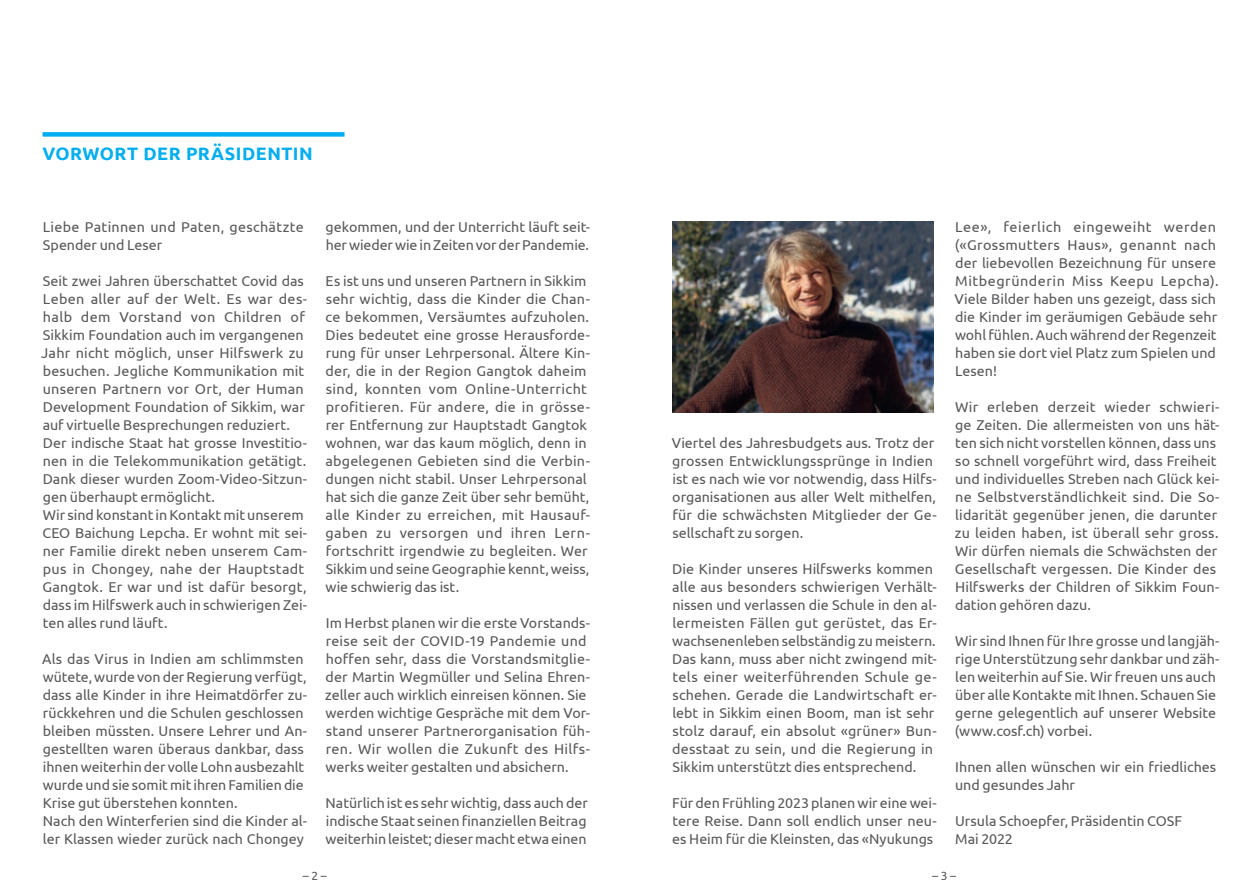
<style>
.page{position:relative;width:1259px;height:893px;background:#fff}
.page>*{position:absolute;margin:0;border:0;box-sizing:border-box;transform-origin:0 0}
.t1{font:700 18px "Ubuntu";letter-spacing:.03em;color:#00aeef}
.t2{font:14.25px/18px "Ubuntu";color:#57585a}
.t3{font:14.25px/18px "Ubuntu";letter-spacing:.02em;color:#57585a}
.t4{font:12px "Ubuntu";color:#57585a}
</style>
<div class="page">
<div style="left:43px;top:132px;width:301px;height:5px;background:#00aeef"></div>
<img style="left:672px;top:221px;width:261px;height:191px">
<p class="t1" style="left:43px;top:143px;width:272px">VORWORT DER PRÄSIDENTIN</p>
<p class="t3" style="left:43px;top:218px;width:262px">Liebe Patinnen und Paten, geschätzte<br>Spender und Leser</p>
<p class="t2" style="left:41px;top:272px;width:267px">Seit zwei Jahren überschattet Covid das Leben aller auf der Welt. Es war des&shy;halb dem Vorstand von Children of Sikkim Foundation auch im vergangenen Jahr nicht möglich, unser Hilfswerk zu besuchen. Jegliche Kommunikation mit unseren Partnern vor Ort, der Human Development Foundation of Sikkim, war auf virtuelle Besprechungen reduziert.<br>Der indische Staat hat grosse Investitio&shy;nen in die Telekommunikation getätigt.<br>Dank dieser wurden Zoom-Video-Sitzun&shy;gen überhaupt ermöglicht.<br>Wir sind konstant in Kontakt mit unserem CEO Baichung Lepcha. Er wohnt mit sei&shy;ner Familie direkt neben unserem Cam&shy;pus in Chongey, nahe der Hauptstadt Gangtok. Er war und ist dafür besorgt, dass im Hilfswerk auch in schwierigen Zei&shy;ten alles rund läuft.</p>
<p class="t2" style="left:42px;top:650px;width:266px">Als das Virus in Indien am schlimmsten wütete, wurde von der Regierung verfügt, dass alle Kinder in ihre Heimatdörfer zu&shy;rückkehren und die Schulen geschlossen bleiben müssten. Unsere Lehrer und An&shy;gestellten waren überaus dankbar, dass ihnen weiterhin der volle Lohn ausbezahlt wurde und sie somit mit ihren Familien die Krise gut überstehen konnten.<br>Nach den Winterferien sind die Kinder al&shy;ler Klassen wieder zurück nach Chongey</p>
<p class="t2" style="left:326px;top:218px;width:266px">gekommen, und der Unterricht läuft seit&shy;her wieder wie in Zeiten vor der Pandemie.</p>
<p class="t2" style="left:325px;top:272px;width:266px">Es ist uns und unseren Partnern in Sikkim sehr wichtig, dass die Kinder die Chan&shy;ce bekommen, Versäumtes aufzuholen.<br>Dies bedeutet eine grosse Herausforde&shy;rung für unser Lehrpersonal. Ältere Kin&shy;der, die in der Region Gangtok daheim sind, konnten vom Online-Unterricht profitieren. Für andere, die in grösse&shy;rer Entfernung zur Hauptstadt Gangtok wohnen, war das kaum möglich, denn in abgelegenen Gebieten sind die Verbin&shy;dungen nicht stabil. Unser Lehrpersonal hat sich die ganze Zeit über sehr bemüht, alle Kinder zu erreichen, mit Hausauf&shy;gaben zu versorgen und ihren Lern&shy;fortschritt irgendwie zu begleiten. Wer Sikkim und seine Geographie kennt, weiss, wie schwierig das ist.</p>
<p class="t2" style="left:325px;top:614px;width:266px">Im Herbst planen wir die erste Vorstands&shy;reise seit der COVID-19 Pandemie und hoffen sehr, dass die Vorstandsmitglie&shy;der Martin Wegmüller und Selina Ehren&shy;zeller auch wirklich einreisen können. Sie werden wichtige Gespräche mit dem Vor&shy;stand unserer Partnerorganisation füh&shy;ren. Wir wollen die Zukunft des Hilfs&shy;werks weiter gestalten und absichern.</p>
<p class="t2" style="left:325px;top:794px;width:264px;text-align:justify">Natürlich ist es sehr wichtig, dass auch der indische Staat seinen finanziellen Beitrag weiterhin leistet; dieser macht etwa einen</p>
<p class="t2" style="left:672px;top:434px;width:266px">Viertel des Jahresbudgets aus. Trotz der grossen Entwicklungssprünge in Indien ist es nach wie vor notwendig, dass Hilfs&shy;organisationen aus aller Welt mithelfen, für die schwächsten Mitglieder der Ge&shy;sellschaft zu sorgen.</p>
<p class="t2" style="left:672px;top:560px;width:266px">Die Kinder unseres Hilfswerks kommen alle aus besonders schwierigen Verhält&shy;nissen und verlassen die Schule in den al&shy;lermeisten Fällen gut gerüstet, das Er&shy;wachsenenleben selbständig zu meistern.<br>Das kann, muss aber nicht zwingend mit&shy;tels einer weiterführenden Schule ge&shy;schehen. Gerade die Landwirtschaft er&shy;lebt in Sikkim einen Boom, man ist sehr stolz darauf, ein absolut «grüner» Bun&shy;desstaat zu sein, und die Regierung in Sikkim unterstützt dies entsprechend.</p>
<p class="t2" style="left:672px;top:794px;width:266px;text-align:justify">Für den Frühling 2023 planen wir eine wei&shy;tere Reise. Dann soll endlich unser neu&shy;es Heim für die Kleinsten, das «Nyukungs</p>
<p class="t2" style="left:954px;top:218px;width:265px">Lee», feierlich eingeweiht werden («Grossmutters Haus», genannt nach der liebevollen Bezeichnung für unsere Mitbegründerin Miss Keepu Lepcha).<br>Viele Bilder haben uns gezeigt, dass sich die Kinder im geräumigen Gebäude sehr wohl fühlen. Auch während der Regenzeit haben sie dort viel Platz zum Spielen und Lesen!</p>
<p class="t2" style="left:955px;top:398px;width:266px">Wir erleben derzeit wieder schwieri&shy;ge Zeiten. Die allermeisten von uns hät&shy;ten sich nicht vorstellen können, dass uns so schnell vorgeführt wird, dass Freiheit und individuelles Streben nach Glück kei&shy;ne Selbstverständlichkeit sind. Die So&shy;lidarität gegenüber jenen, die darunter zu leiden haben, ist überall sehr gross.<br>Wir dürfen niemals die Schwächsten der Gesellschaft vergessen. Die Kinder des Hilfswerks der Children of Sikkim Foun&shy;dation gehören dazu.</p>
<p class="t2" style="left:954px;top:632px;width:266px">Wir sind Ihnen für Ihre grosse und langjäh&shy;rige Unterstützung sehr dankbar und zäh&shy;len weiterhin auf Sie. Wir freuen uns auch über alle Kontakte mit Ihnen. Schauen Sie gerne gelegentlich auf unserer Website (www.cosf.ch) vorbei.</p>
<p class="t2" style="left:955px;top:758px;width:262px">Ihnen allen wünschen wir ein friedliches und gesundes Jahr</p>
<p class="t2" style="left:955px;top:811px;width:229px">Ursula Schoepfer, Präsidentin COSF<br>Mai 2022</p>
<p class="t4" style="left:303px;top:868px;width:25px">– 2 –</p>
<p class="t4" style="left:932px;top:868px;width:25px">– 3 –</p>
</div>
